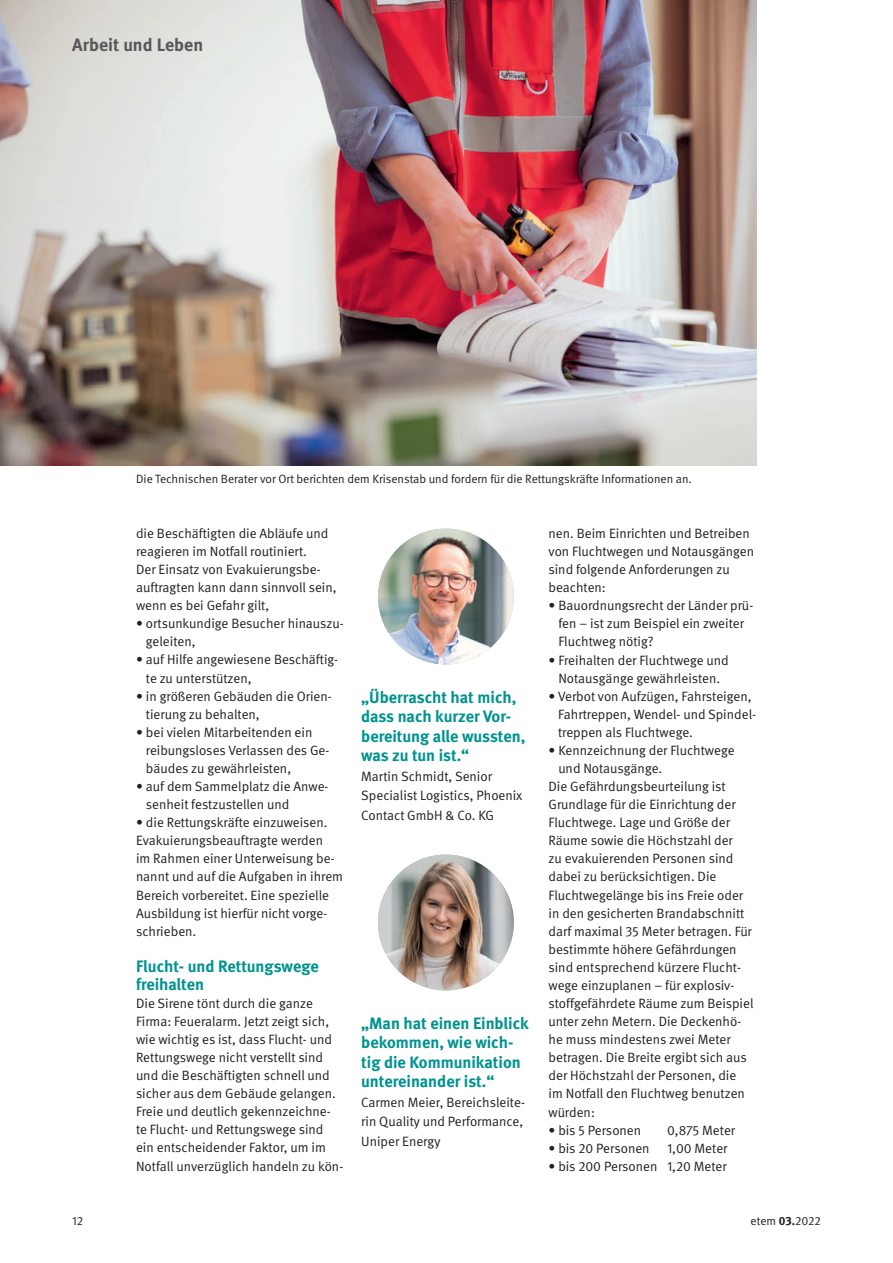
<style>
.page{position:relative;width:893px;height:1263px;background:#fff}
.page>*{position:absolute;margin:0;border:0;box-sizing:border-box;transform-origin:0 0}
.t1{font:700 18px "DGUV Meta";color:#57585a}
.t2{font:700 16.5px/19.5px "DGUV Meta";color:#009391}
.t3{font:13.5px/18.1px "DGUV Meta";color:#231f20}
.t4{font:12px "DGUV Meta";color:#231f20}
.s1{font-weight:700}
</style>
<div class="page">
<img style="left:0;top:0;width:757px;height:466px">
<img style="left:378px;top:529px;width:136px;height:135px;border-radius:68px">
<img style="left:378px;top:854px;width:136px;height:136px;border-radius:68px">
<h1 class="t1" style="left:72px;top:34px;width:132px">Arbeit und Leben</h1>
<p class="t4" style="left:136px;top:471px;width:557px">Die Technischen Berater vor Ort berichten dem Krisenstab und fordern für die Rettungskräfte Informationen an.</p>
<p class="t3" style="left:136px;top:524px;width:202px">die Beschäftigten die Abläufe und reagieren im Notfall routiniert.<br>Der Einsatz von Evakuierungsbe&shy;auftragten kann dann sinnvoll sein, wenn es bei Gefahr gilt,</p>
<p class="t3" style="left:146px;top:615px;width:199px;text-indent:-10px">• ortsunkundige Besucher hinauszu&shy;geleiten,</p>
<p class="t3" style="left:146px;top:651px;width:194px;text-indent:-10px">• auf Hilfe angewiesene Beschäftig&shy;te zu unterstützen,</p>
<p class="t3" style="left:146px;top:687px;width:187px;text-indent:-10px">• in größeren Gebäuden die Orien&shy;tierung zu behalten,</p>
<p class="t3" style="left:146px;top:723px;width:185px;text-indent:-10px">• bei vielen Mitarbeitenden ein reibungsloses Verlassen des Ge&shy;bäudes zu gewährleisten,</p>
<p class="t3" style="left:146px;top:778px;width:184px;text-indent:-10px">• auf dem Sammelplatz die Anwe&shy;senheit festzustellen und</p>
<p class="t3" style="left:136px;top:814px;width:193px">• die Rettungskräfte einzuweisen.</p>
<p class="t3" style="left:136px;top:832px;width:209px">Evakuierungsbeauftragte werden<br>im Rahmen einer Unterweisung be&shy;nannt und auf die Aufgaben in ihrem<br>Bereich vorbereitet. Eine spezielle<br>Ausbildung ist hierfür nicht vorge&shy;schrieben.</p>
<h4 class="t2" style="left:136px;top:957px;width:184px;line-height:18px">Flucht- und Rettungswege freihalten</h4>
<p class="t3" style="left:136px;top:994px;width:209px">Die Sirene tönt durch die ganze Firma: Feueralarm. Jetzt zeigt sich, wie wichtig es ist, dass Flucht- und Rettungswege nicht verstellt sind und die Beschäftigten schnell und sicher aus dem Gebäude gelangen.<br>Freie und deutlich gekennzeichne&shy;te Flucht- und Rettungswege sind ein entscheidender Faktor, um im Notfall unverzüglich handeln zu kön-</p>
<p class="t2" style="left:361px;top:688px;width:166px">„Überrascht hat mich, dass nach kurzer Vor&shy;bereitung alle wussten, was zu tun ist.“</p>
<p class="t3" style="left:361px;top:767px;width:163px;line-height:19.5px">Martin Schmidt, Senior<br>Specialist Logistics, Phoenix<br>Contact GmbH &amp; Co. KG</p>
<p class="t2" style="left:361px;top:1014px;width:169px">„Man hat einen Einblick bekommen, wie wich&shy;tig die Kommunikation untereinander ist.“</p>
<p class="t3" style="left:361px;top:1092px;width:165px;line-height:19.5px">Carmen Meier, Bereichsleite&shy;rin Quality und Performance,<br>Uniper Energy</p>
<p class="t3" style="left:549px;top:525px;width:207px">nen. Beim Einrichten und Betreiben von Fluchtwegen und Notausgängen sind folgende Anforderungen zu beachten:</p>
<p class="t3" style="left:558px;top:597px;width:196px;text-indent:-10px">• Bauordnungsrecht der Länder prü&shy;fen – ist zum Beispiel ein zweiter<br>Fluchtweg nötig?</p>
<p class="t3" style="left:549px;top:651px;width:182px;text-align:center">• Freihalten der Fluchtwege und<br>Notausgänge gewährleisten.</p>
<p class="t3" style="left:558px;top:687px;width:199px;text-indent:-10px">• Verbot von Aufzügen, Fahrsteigen,<br>Fahrtreppen, Wendel- und Spindel&shy;treppen als Fluchtwege.</p>
<p class="t3" style="left:558px;top:741px;width:178px;text-indent:-10px">• Kennzeichnung der Fluchtwege und Notausgänge.</p>
<p class="t3" style="left:549px;top:778px;width:206px">Die Gefährdungsbeurteilung ist<br>Grundlage für die Einrichtung der<br>Fluchtwege. Lage und Größe der<br>Räume sowie die Höchstzahl der<br>zu evakuierenden Personen sind dabei zu berücksichtigen. Die<br>Fluchtwegelänge bis ins Freie oder in den gesicherten Brandabschnitt darf maximal 35 Meter betragen. Für bestimmte höhere Gefährdungen sind entsprechend kürzere Flucht&shy;wege einzuplanen – für explosiv&shy;stoffgefährdete Räume zum Beispiel unter zehn Metern. Die Deckenhö&shy;he muss mindestens zwei Meter betragen. Die Breite ergibt sich aus der Höchstzahl der Personen, die im Notfall den Fluchtweg benutzen würden:</p>
<p class="t3" style="left:549px;top:1121px;width:94px">• bis 5 Personen</p>
<p class="t3" style="left:667px;top:1121px;width:70px">0,875 Meter</p>
<p class="t3" style="left:549px;top:1139px;width:103px">• bis 20 Personen</p>
<p class="t3" style="left:667px;top:1139px;width:62px">1,00 Meter</p>
<p class="t3" style="left:549px;top:1157px;width:180px">• bis 200 Personen 1,20 Meter</p>
<p class="t4" style="left:72px;top:1213px;width:12px">12</p>
<p class="t4" style="left:750px;top:1213px;width:72px">etem <span class="s1">03.</span>2022</p>
</div>
